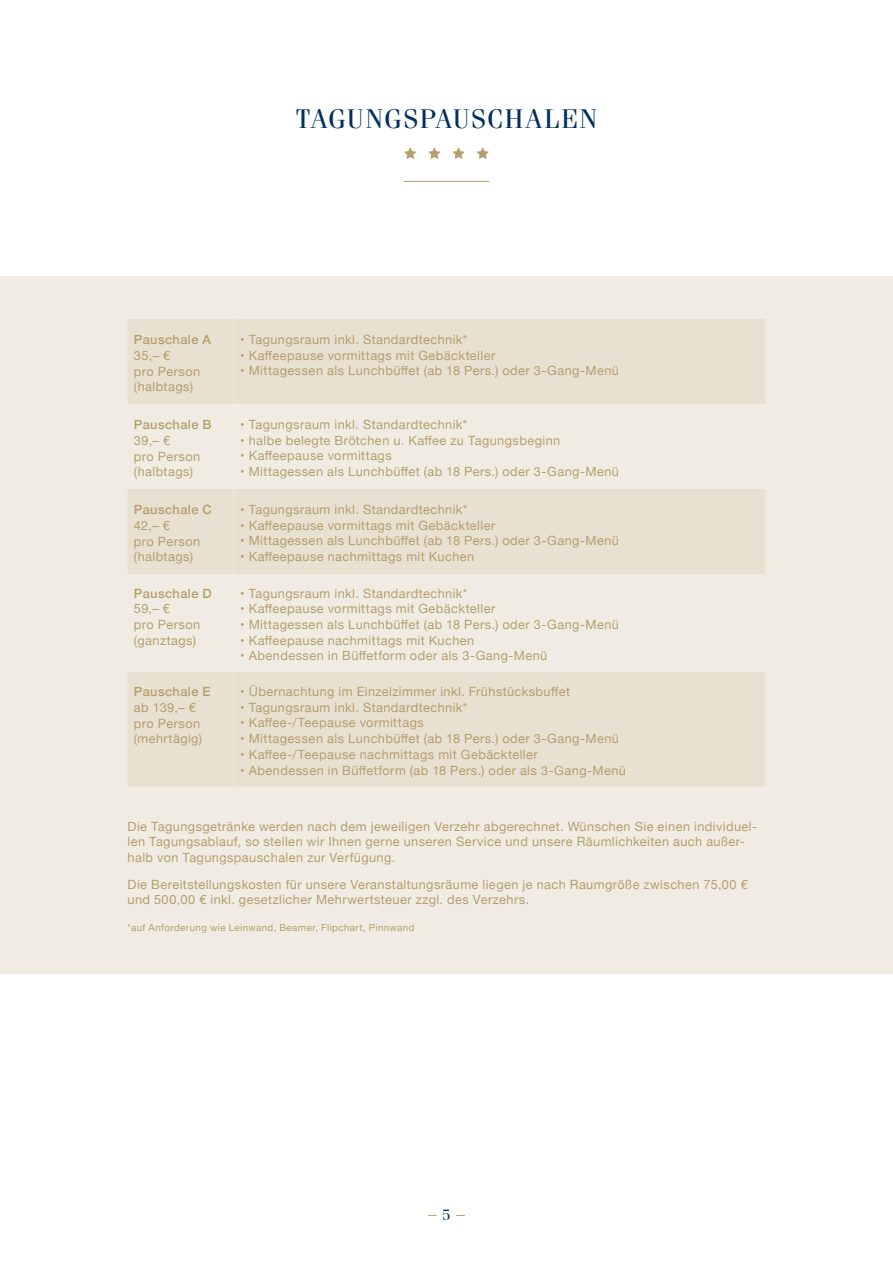
<style>
.page{position:relative;width:893px;height:1263px;background:#fff}
.page>*{position:absolute;margin:0;border:0;box-sizing:border-box;transform-origin:0 0}
.t1{font:27px "Fenice";letter-spacing:.045em;color:#00305d}
.t2{font:15px "Fenice";color:#00305d}
.t3{font:12.75px/15.8px "Helvetica Neue";letter-spacing:.035em;color:#b49f6d}
.t4{font:500 12.75px "Helvetica Neue";letter-spacing:.035em;color:#b49f6d}
.t5{font:9.75px "Helvetica Neue";letter-spacing:.04em;color:#b49f6d}
</style>
<div class="page">
<div style="left:0;top:276px;width:893px;height:698px;background:#f1ece3"></div>
<hr style="left:404px;top:181px;width:85px;height:1px;background:#b49f6d">
<svg style="left:404px;top:147px;width:12px;height:12px"></svg>
<svg style="left:428px;top:147px;width:13px;height:12px"></svg>
<svg style="left:452px;top:147px;width:13px;height:12px"></svg>
<svg style="left:476px;top:147px;width:13px;height:12px"></svg>
<svg style="left:128px;top:319px;width:637px;height:468px;fill:#e8e0d1"></svg>
<hr style="left:233px;top:319px;width:1px;height:85px;background:#f1ece3">
<hr style="left:233px;top:404px;width:1px;height:85px;background:#f1ece3">
<hr style="left:233px;top:489px;width:1px;height:85px;background:#f1ece3">
<hr style="left:233px;top:574px;width:1px;height:98px;background:#f1ece3">
<hr style="left:233px;top:672px;width:1px;height:115px;background:#f1ece3">
<h1 class="t1" style="left:296px;top:102px;width:302px">TAGUNGSPAUSCHALEN</h1>
<p class="t4" style="left:134px;top:329px;width:79px">Pauschale A</p>
<p class="t3" style="left:134px;top:348px;width:68px">35,– €<br>pro Person (halbtags)</p>
<p class="t4" style="left:134px;top:414px;width:79px">Pauschale B</p>
<p class="t3" style="left:134px;top:433px;width:68px">39,– €<br>pro Person (halbtags)</p>
<p class="t4" style="left:134px;top:499px;width:79px">Pauschale C</p>
<p class="t3" style="left:134px;top:518px;width:68px">42,– €<br>pro Person (halbtags)</p>
<p class="t4" style="left:134px;top:583px;width:79px">Pauschale D</p>
<p class="t3" style="left:134px;top:602px;width:68px">59,– €<br>pro Person (ganztags)</p>
<p class="t4" style="left:134px;top:681px;width:78px">Pauschale E</p>
<p class="t3" style="left:134px;top:700px;width:70px">ab 139,– € pro Person (mehrtägig)</p>
<p class="t3" style="left:240px;top:332px;width:229px">• Tagungsraum inkl. Standardtechnik*</p>
<p class="t3" style="left:240px;top:348px;width:257px">• Kaffeepause vormittags mit Gebäckteller</p>
<p class="t3" style="left:240px;top:364px;width:380px">• Mittagessen als Lunchbüffet (ab 18 Pers.) oder 3-Gang-Menü</p>
<p class="t3" style="left:240px;top:417px;width:229px">• Tagungsraum inkl. Standardtechnik*</p>
<p class="t3" style="left:240px;top:433px;width:322px">• halbe belegte Brötchen u. Kaffee zu Tagungsbeginn</p>
<p class="t3" style="left:240px;top:449px;width:153px">• Kaffeepause vormittags</p>
<p class="t3" style="left:240px;top:464px;width:380px">• Mittagessen als Lunchbüffet (ab 18 Pers.) oder 3-Gang-Menü</p>
<p class="t3" style="left:240px;top:502px;width:229px">• Tagungsraum inkl. Standardtechnik*</p>
<p class="t3" style="left:240px;top:518px;width:257px">• Kaffeepause vormittags mit Gebäckteller</p>
<p class="t3" style="left:240px;top:534px;width:380px">• Mittagessen als Lunchbüffet (ab 18 Pers.) oder 3-Gang-Menü</p>
<p class="t3" style="left:240px;top:549px;width:236px">• Kaffeepause nachmittags mit Kuchen</p>
<p class="t3" style="left:240px;top:586px;width:229px">• Tagungsraum inkl. Standardtechnik*</p>
<p class="t3" style="left:240px;top:601px;width:257px">• Kaffeepause vormittags mit Gebäckteller</p>
<p class="t3" style="left:240px;top:617px;width:380px">• Mittagessen als Lunchbüffet (ab 18 Pers.) oder 3-Gang-Menü</p>
<p class="t3" style="left:240px;top:633px;width:236px">• Kaffeepause nachmittags mit Kuchen</p>
<p class="t3" style="left:240px;top:649px;width:309px">• Abendessen in Büffetform oder als 3-Gang-Menü</p>
<p class="t3" style="left:240px;top:684px;width:331px">• Übernachtung im Einzelzimmer inkl. Frühstücksbuffet</p>
<p class="t3" style="left:240px;top:700px;width:229px">• Tagungsraum inkl. Standardtechnik*</p>
<p class="t3" style="left:240px;top:716px;width:185px">• Kaffee-/Teepause vormittags</p>
<p class="t3" style="left:240px;top:731px;width:380px">• Mittagessen als Lunchbüffet (ab 18 Pers.) oder 3-Gang-Menü</p>
<p class="t3" style="left:240px;top:747px;width:299px">• Kaffee-/Teepause nachmittags mit Gebäckteller</p>
<p class="t3" style="left:240px;top:763px;width:387px">• Abendessen in Büffetform (ab 18 Pers.) oder als 3-Gang-Menü</p>
<p class="t3" style="left:128px;top:819px;width:631px">Die Tagungsgetränke werden nach dem jeweiligen Verzehr abgerechnet. Wünschen Sie einen individuel&shy;len Tagungsablauf, so stellen wir Ihnen gerne unseren Service und unsere Räumlichkeiten auch außer&shy;halb von Tagungspauschalen zur Verfügung.</p>
<p class="t3" style="left:128px;top:877px;width:622px">Die Bereitstellungskosten für unsere Veranstaltungsräume liegen je nach Raumgröße zwischen 75,00 € und 500,00 € inkl. gesetzlicher Mehrwertsteuer zzgl. des Verzehrs.</p>
<p class="t5" style="left:128px;top:920px;width:288px">*auf Anforderung wie Leinwand, Beamer, Flipchart, Pinnwand</p>
<p class="t2" style="left:442px;top:1206px;width:10px">5</p>
</div>
